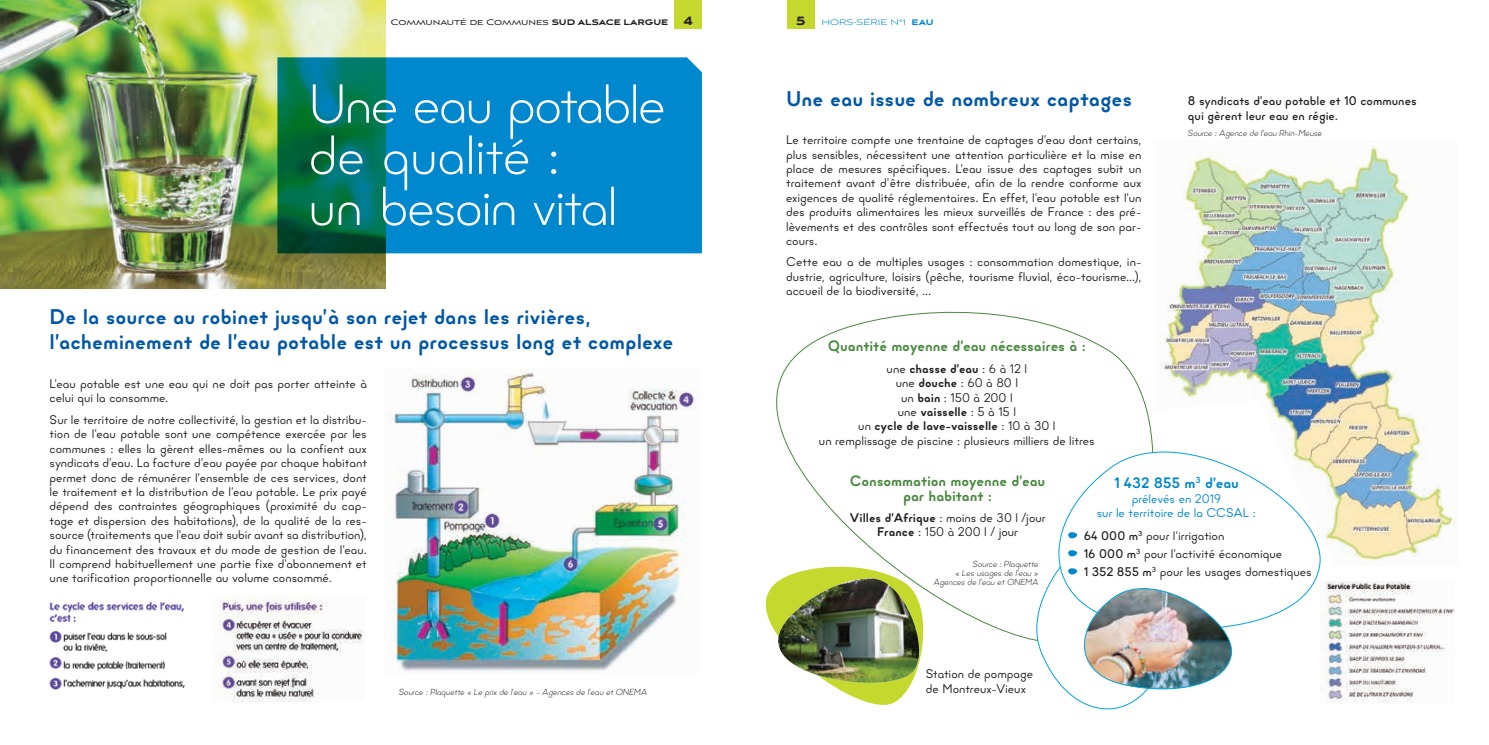
<style>
.page{position:relative;width:1489px;height:745px;background:#fff}
.page>*{position:absolute;margin:0;border:0;box-sizing:border-box;transform-origin:0 0}
.t1{font:300 54.75px/51.1px "Minimo";letter-spacing:-.035em;color:#fff}
.t2{font:700 21.25px/25.5px "Minimo";color:#0158a6}
.t3{font:700 15px/14.4px "Minimo";letter-spacing:-.01em;color:#49893f;text-align:center}
.t4{font:700 15px "Minimo";letter-spacing:-.01em;color:#0088ce}
.t5{font:12.5px/14.4px "Minimo";letter-spacing:-.005em;color:#231f20;text-align:justify}
.t6{font:500 12.5px/14.4px "Minimo";color:#231f20}
.t7{font:12.5px/14.4px "Minimo";letter-spacing:-.005em;color:#0088ce;text-align:center}
.t8{font:10px "Aviano Sans";color:#231f20}
.t9{font:300 10px "Aviano Sans";color:#0088ce}
.t10{font:italic 300 8.75px/9.4px "Minimo";letter-spacing:-.015em;color:#231f20;text-align:right}
.s1{font-weight:900}
.s2{font-weight:900;font-size:15px}
.s3{font-weight:900;font-size:15px;color:#231f20}
.s4{font-weight:700}
.s5{font-weight:500}
</style>
<div class="page">
<div style="left:674px;top:0;width:28px;height:28px;background:#c4d82d"></div>
<div style="left:787px;top:0;width:27px;height:28px;background:#c4d82d"></div>
<svg style="left:699px;top:311px;width:449px;height:325px"></svg>
<img style="left:1160px;top:142px;width:296px;height:423px">
<svg style="left:704px;top:562px;width:232px;height:143px"></svg>
<img style="left:776px;top:578px;width:144px;height:107px">
<svg style="left:1038px;top:414px;width:291px;height:212px"></svg>
<img style="left:1320px;top:581px;width:133px;height:122px">
<img style="left:1016px;top:493px;width:222px;height:217px">
<img style="left:0;top:0;width:386px;height:289px">
<svg style="left:277px;top:57px;width:425px;height:196px;background:#0182ae"></svg>
<img style="left:388px;top:369px;width:311px;height:302px">
<img style="left:49px;top:602px;width:136px;height:88px">
<img style="left:213px;top:595px;width:151px;height:105px">
<p class="t8" style="left:391px;top:18px;width:304px">Communauté de Communes <span class="s1">SUD ALSACE LARGUE</span> <span class="s2">4</span></p>
<p class="t9" style="left:796px;top:18px;width:139px"><span class="s3">5</span> HORS-SÉRIE N°1 <span class="s1">EAU</span></p>
<h1 class="t1" style="left:308px;top:78px;width:359px">Une eau potable de qualité :<br>un besoin vital</h1>
<h2 class="t2" style="left:786px;top:86px;width:347px">Une eau issue de nombreux captages</h2>
<p class="t5" style="left:786px;top:132px;width:357px">Le territoire compte une trentaine de captages d’eau dont certains, plus sensibles, nécessitent une attention particulière et la mise en place de mesures spécifiques. L’eau issue des captages subit un traitement avant d’être distribuée, afin de la rendre conforme aux exigences de qualité réglementaires. En effet, l’eau potable est l’un des produits alimentaires les mieux surveillés de France : des pré&shy;lèvements et des contrôles sont effectués tout au long de son par&shy;cours.</p>
<p class="t5" style="left:786px;top:255px;width:357px">Cette eau a de multiples usages : consommation domestique, in&shy;dustrie, agriculture, loisirs (pêche, tourisme fluvial, éco-tourisme...), accueil de la biodiversité, ...</p>
<p class="t6" style="left:1187px;top:93px;width:230px">8 syndicats d’eau potable et 10 communes qui gèrent leur eau en régie.</p>
<p class="t10" style="left:1187px;top:128px;width:136px">Source : Agence de l'eau Rhin-Meuse</p>
<h2 class="t2" style="left:50px;top:303px;width:625px">De la source au robinet jusqu’à son rejet dans les rivières, l’acheminement de l’eau potable est un processus long et complexe</h2>
<p class="t5" style="left:50px;top:376px;width:319px">L’eau potable est une eau qui ne doit pas porter atteinte à celui qui la consomme.</p>
<p class="t5" style="left:50px;top:412px;width:319px">Sur le territoire de notre collectivité, la gestion et la distribu&shy;tion de l’eau potable sont une compétence exercée par les communes : elles la gèrent elles-mêmes ou la confient aux syndicats d’eau. La facture d’eau payée par chaque habitant permet donc de rémunérer l’ensemble de ces services, dont le traitement et la distribution de l’eau potable. Le prix payé dépend des contraintes géographiques (proximité du cap&shy;tage et dispersion des habitations), de la qualité de la res&shy;source (traitements que l’eau doit subir avant sa distribution), du financement des travaux et du mode de gestion de l’eau.<br>Il comprend habituellement une partie fixe d’abonnement et une tarification proportionnelle au volume consommé.</p>
<p class="t10" style="left:399px;top:686px;width:250px">Source : Plaquette « Le prix de l’eau » - Agences de l’eau et ONEMA</p>
<p class="t3" style="left:827px;top:338px;width:259px">Quantité moyenne d’eau nécessaires à :</p>
<p class="t5" style="left:819px;top:361px;width:277px;text-align:center">une <span class="s4">chasse d’eau</span> : 6 à 12 l<br>une <span class="s4">douche</span> : 60 à 80 l<br>un <span class="s4">bain</span> : 150 à 200 l<br>une <span class="s4">vaisselle</span> : 5 à 15 l<br>un <span class="s4">cycle de lave-vaisselle</span> : 10 à 30 l<br>un remplissage de piscine : plusieurs milliers de litres</p>
<p class="t3" style="left:849px;top:473px;width:197px">Consommation moyenne d’eau par habitant :</p>
<p class="t5" style="left:849px;top:510px;width:197px;text-align:center"><span class="s4">Villes d’Afrique</span> : moins de 30 l /jour<br><span class="s4">France</span> : 150 à 200 l / jour</p>
<p class="t10" style="left:933px;top:558px;width:106px">Source : Plaquette<br>« Les usages de l’eau »<br>Agences de l’eau et ONEMA</p>
<p class="t5" style="left:925px;top:666px;width:109px">Station de pompage de Montreux-Vieux</p>
<p class="t4" style="left:1113px;top:472px;width:126px">1 432 855 m<sup>3</sup> d’eau</p>
<p class="t7" style="left:1096px;top:491px;width:161px">prélevés en 2019<br>sur le territoire de la CCSAL :</p>
<p class="t5" style="left:1083px;top:526px;width:229px;line-height:17.9px;text-align:left"><span class="s5">64 000 m</span><sup>3</sup> pour l’irrigation<br><span class="s5">16 000 m</span><sup>3</sup> pour l’activité économique<br><span class="s5">1 352 855 m</span><sup>3</sup> pour les usages domestiques</p>
</div>
